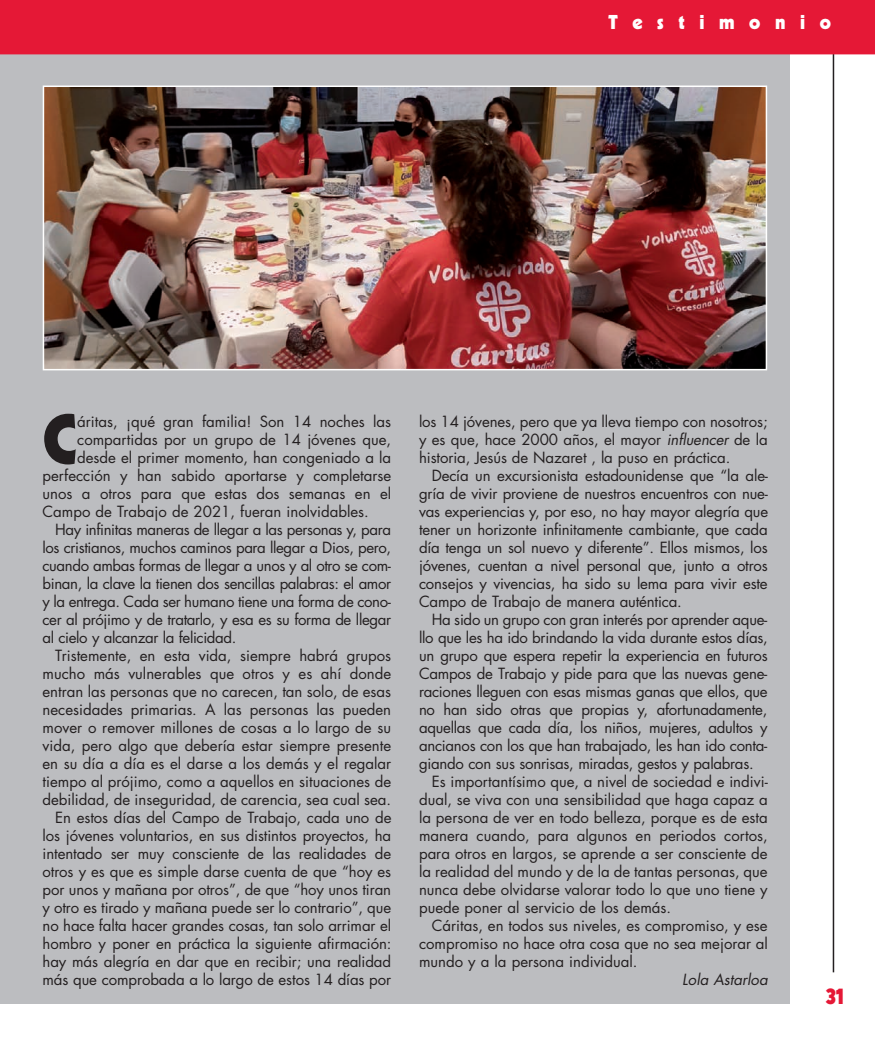
<style>
.page{position:relative;width:876px;height:1046px;background:#fff}
.page>*{position:absolute;margin:0;border:0;box-sizing:border-box;transform-origin:0 0}
.t1{font:900 67.2px "Kabel";color:#231f20}
.t2{font:900 22.5px "Kabel";color:#e51836}
.t3{font:900 19.5px "Kabel";letter-spacing:.75em;color:#fff}
.t4{font:15px/18px "Futura Std";letter-spacing:-.005em;color:#231f20;text-align:justify}
.t5{font:15px "Futura Std";letter-spacing:-.025em;color:#231f20}
.t6{font:italic 15px "Futura Std";color:#231f20}
.s1{font-style:italic}
</style>
<div class="page">
<div style="left:0;top:43px;width:789px;height:961px;background:#bcbdc0"></div>
<hr style="left:833px;top:43px;width:1px;height:929px;background:#231f20">
<div style="left:0;top:0;width:874px;height:54px;background:#e51836"></div>
<img style="left:46px;top:89px;width:718px;height:278px">
<div style="left:43px;top:86px;width:724px;height:284px;border:2px solid #fff"></div>
<h3 class="t3" style="left:608px;top:15px;width:224px">Testimonio</h3>
<h1 class="t1" style="left:43px;top:415px;width:36px">C</h1>
<p class="t4" style="left:77px;top:414px;width:315px">áritas, ¡qué gran familia! Son 14 noches las</p>
<p class="t4" style="left:77px;top:432px;width:316px">compartidas por un grupo de 14 jóvenes que,</p>
<p class="t4" style="left:77px;top:450px;width:316px">desde el primer momento, han congeniado a la</p>
<p class="t4" style="left:43px;top:468px;width:350px">perfección y han sabido aportarse y completarse</p>
<p class="t4" style="left:43px;top:486px;width:350px">unos a otros para que estas dos semanas en el</p>
<p class="t4" style="left:43px;top:504px;width:328px">Campo de Trabajo de 2021, fueran inolvidables.</p>
<p class="t5" style="left:55px;top:523px;width:337px">Hay infinitas maneras de llegar a las personas y, para</p>
<p class="t5" style="left:43px;top:541px;width:350px">los cristianos, muchos caminos para llegar a Dios, pero,</p>
<p class="t5" style="left:43px;top:559px;width:350px">cuando ambas formas de llegar a unos y al otro se com-</p>
<p class="t5" style="left:43px;top:577px;width:350px">binan, la clave la tienen dos sencillas palabras: el amor</p>
<p class="t5" style="left:43px;top:595px;width:350px">y la entrega. Cada ser humano tiene una forma de cono-</p>
<p class="t5" style="left:43px;top:613px;width:350px">cer al prójimo y de tratarlo, y esa es su forma de llegar</p>
<p class="t5" style="left:43px;top:631px;width:195px">al cielo y alcanzar la felicidad.</p>
<p class="t4" style="left:55px;top:648px;width:337px">Tristemente, en esta vida, siempre habrá grupos</p>
<p class="t4" style="left:43px;top:666px;width:350px">mucho más vulnerables que otros y es ahí donde</p>
<p class="t4" style="left:43px;top:684px;width:350px">entran las personas que no carecen, tan solo, de esas</p>
<p class="t4" style="left:43px;top:702px;width:350px">necesidades primarias. A las personas las pueden</p>
<p class="t4" style="left:43px;top:720px;width:350px">mover o remover millones de cosas a lo largo de su</p>
<p class="t4" style="left:43px;top:738px;width:350px">vida, pero algo que debería estar siempre presente</p>
<p class="t4" style="left:43px;top:756px;width:350px">en su día a día es el darse a los demás y el regalar</p>
<p class="t4" style="left:43px;top:774px;width:350px">tiempo al prójimo, como a aquellos en situaciones de</p>
<p class="t4" style="left:43px;top:792px;width:350px">debilidad, de inseguridad, de carencia, sea cual sea.</p>
<p class="t4" style="left:55px;top:810px;width:338px">En estos días del Campo de Trabajo, cada uno de</p>
<p class="t4" style="left:43px;top:828px;width:350px">los jóvenes voluntarios, en sus distintos proyectos, ha</p>
<p class="t4" style="left:43px;top:846px;width:350px">intentado ser muy consciente de las realidades de</p>
<p class="t4" style="left:43px;top:864px;width:350px">otros y es que es simple darse cuenta de que “hoy es</p>
<p class="t4" style="left:43px;top:882px;width:350px">por unos y mañana por otros”, de que “hoy unos tiran</p>
<p class="t4" style="left:43px;top:900px;width:350px">y otro es tirado y mañana puede ser lo contrario”, que</p>
<p class="t4" style="left:43px;top:918px;width:350px">no hace falta hacer grandes cosas, tan solo arrimar el</p>
<p class="t4" style="left:43px;top:936px;width:350px">hombro y poner en práctica la siguiente afirmación:</p>
<p class="t4" style="left:43px;top:954px;width:350px">hay más alegría en dar que en recibir; una realidad</p>
<p class="t4" style="left:43px;top:972px;width:350px">más que comprobada a lo largo de estos 14 días por</p>
<p class="t4" style="left:419px;top:414px;width:350px">los 14 jóvenes, pero que ya lleva tiempo con nosotros; y es que, hace 2000 años, el mayor <span class="s1">influencer</span> de la historia, Jesús de Nazaret , la puso en práctica.</p>
<p class="t4" style="left:419px;top:468px;width:351px;text-indent:13px">Decía un excursionista estadounidense que “la ale&shy;gría de vivir proviene de nuestros encuentros con nue&shy;vas experiencias y, por eso, no hay mayor alegría que tener un horizonte infinitamente cambiante, que cada día tenga un sol nuevo y diferente”. Ellos mismos, los jóvenes, cuentan a nivel personal que, junto a otros consejos y vivencias, ha sido su lema para vivir este Campo de Trabajo de manera auténtica.</p>
<p class="t4" style="left:432px;top:612px;width:337px">Ha sido un grupo con gran interés por aprender aque-</p>
<p class="t4" style="left:419px;top:630px;width:350px">llo que les ha ido brindando la vida durante estos días,</p>
<p class="t4" style="left:419px;top:648px;width:350px">un grupo que espera repetir la experiencia en futuros</p>
<p class="t4" style="left:419px;top:666px;width:350px">Campos de Trabajo y pide para que las nuevas gene-</p>
<p class="t4" style="left:419px;top:684px;width:350px">raciones lleguen con esas mismas ganas que ellos, que</p>
<p class="t4" style="left:419px;top:702px;width:350px">no han sido otras que propias y, afortunadamente,</p>
<p class="t4" style="left:419px;top:720px;width:350px">aquellas que cada día, los niños, mujeres, adultos y</p>
<p class="t4" style="left:419px;top:738px;width:350px">ancianos con los que han trabajado, les han ido conta-</p>
<p class="t4" style="left:419px;top:756px;width:336px">giando con sus sonrisas, miradas, gestos y palabras.</p>
<p class="t4" style="left:432px;top:774px;width:338px">Es importantísimo que, a nivel de sociedad e indivi-</p>
<p class="t4" style="left:419px;top:792px;width:350px">dual, se viva con una sensibilidad que haga capaz a</p>
<p class="t4" style="left:419px;top:810px;width:350px">la persona de ver en todo belleza, porque es de esta</p>
<p class="t4" style="left:419px;top:828px;width:350px">manera cuando, para algunos en periodos cortos,</p>
<p class="t4" style="left:419px;top:846px;width:350px">para otros en largos, se aprende a ser consciente de</p>
<p class="t4" style="left:419px;top:864px;width:350px">la realidad del mundo y de la de tantas personas, que</p>
<p class="t4" style="left:419px;top:882px;width:350px">nunca debe olvidarse valorar todo lo que uno tiene y</p>
<p class="t4" style="left:419px;top:900px;width:254px">puede poner al servicio de los demás.</p>
<p class="t4" style="left:432px;top:918px;width:337px">Cáritas, en todos sus niveles, es compromiso, y ese</p>
<p class="t4" style="left:419px;top:936px;width:350px">compromiso no hace otra cosa que no sea mejorar al</p>
<p class="t4" style="left:419px;top:954px;width:220px">mundo y a la persona individual.</p>
<p class="t6" style="left:682px;top:973px;width:87px">Lola Astarloa</p>
<h2 class="t2" style="left:826px;top:988px;width:19px">31</h2>
</div>
